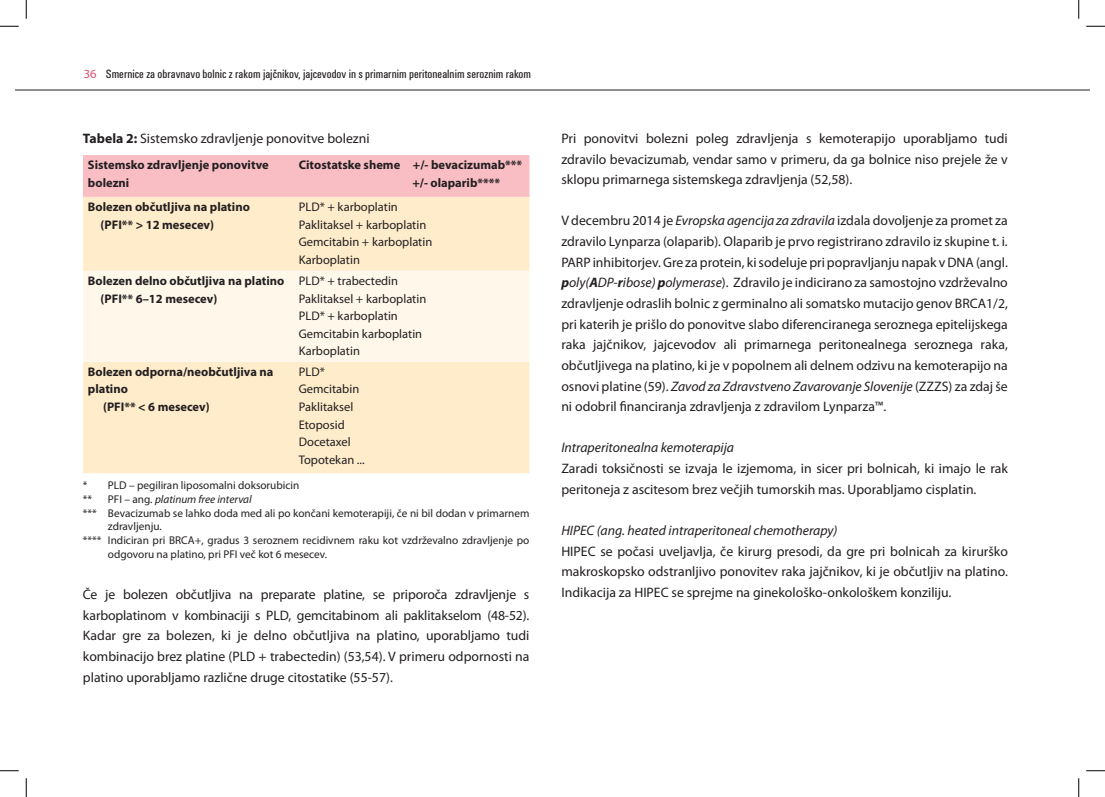
<style>
.page{position:relative;width:1105px;height:797px;background:#fff}
.page>*{position:absolute;margin:0;border:0;box-sizing:border-box;transform-origin:0 0}
.t1{font:13.75px/20.6px "Myriad Pro";color:#231f20;text-align:justify}
.t2{font:italic 13.75px "Myriad Pro";color:#231f20}
.t3{font:700 12.5px/17.5px "Myriad Pro";color:#231f20}
.t4{font:12.5px/17.5px "Myriad Pro";color:#231f20}
.t5{font:condensed 12.5px "Unitus TEE";color:#231f20}
.t6{font:11.25px/13.8px "Myriad Pro";color:#231f20}
.t7{font:italic 11.25px "Myriad Pro";color:#231f20}
.s1{font-family:"Myriad Pro";font-stretch:normal;color:#d95172}
.s2{font-weight:700}
.s3{font-style:normal}
.s4{font-style:italic}
.s5{font-weight:700;font-style:italic}
</style>
<div class="page">
<hr style="left:16px;top:90px;width:1073px;height:1px;background:#231f20">
<div style="left:83px;top:155px;width:446px;height:42px;background:#f9bec3"></div>
<div style="left:83px;top:197px;width:446px;height:276px;background:#feeccb"></div>
<div style="left:83px;top:271px;width:446px;height:90px;background:#fef7ea"></div>
<svg style="left:0;top:25px;width:19px;height:2px"></svg>
<svg style="left:1086px;top:25px;width:19px;height:2px"></svg>
<svg style="left:0;top:770px;width:19px;height:1px"></svg>
<svg style="left:1086px;top:770px;width:19px;height:1px"></svg>
<svg style="left:25px;top:0;width:2px;height:19px"></svg>
<svg style="left:25px;top:778px;width:2px;height:19px"></svg>
<svg style="left:1078px;top:0;width:1px;height:19px"></svg>
<svg style="left:1078px;top:778px;width:1px;height:19px"></svg>
<p class="t5" style="left:84px;top:67px;width:449px"><span class="s1">36</span> Smernice za obravnavo bolnic z rakom jajčnikov, jajcevodov in s primarnim peritonealnim seroznim rakom</p>
<p class="t1" style="left:83px;top:128px;width:288px"><span class="s2">Tabela 2:</span> Sistemsko zdravljenje ponovitve bolezni</p>
<p class="t3" style="left:88px;top:156px;width:182px">Sistemsko zdravljenje ponovitve bolezni</p>
<p class="t3" style="left:412px;top:156px;width:111px;text-indent:-114px">Citostatske sheme +/- bevacizumab*** +/- olaparib****</p>
<p class="t3" style="left:101px;top:198px;width:151px;text-indent:-13px">Bolezen občutljiva na platino (PFI** &gt; 12 mesecev)</p>
<p class="t4" style="left:299px;top:198px;width:135px">PLD* + karboplatin<br>Paklitaksel + karboplatin<br>Gemcitabin + karboplatin<br>Karboplatin</p>
<p class="t3" style="left:101px;top:272px;width:185px;text-indent:-13px">Bolezen delno občutljiva na platino (PFI** 6–12 mesecev)</p>
<p class="t4" style="left:299px;top:272px;width:129px">PLD* + trabectedin<br>Paklitaksel + karboplatin<br>PLD* + karboplatin<br>Gemcitabin karboplatin<br>Karboplatin</p>
<p class="t3" style="left:88px;top:362px;width:187px">Bolezen odporna/neobčutljiva na</p>
<p class="t3" style="left:88px;top:380px;width:41px">platino</p>
<p class="t3" style="left:103px;top:397px;width:108px">(PFI** &lt; 6 mesecev)</p>
<p class="t4" style="left:299px;top:363px;width:67px">PLD*<br>Gemcitabin<br>Paklitaksel<br>Etoposid<br>Docetaxel<br>Topotekan ...</p>
<p class="t6" style="left:83px;top:478px;width:218px">* PLD – pegiliran liposomalni doksorubicin **</p>
<p class="t7" style="left:108px;top:492px;width:145px"><span class="s3">PFI – ang.</span> platinum free interval</p>
<p class="t6" style="left:83px;top:506px;width:448px">*** Bevacizumab se lahko doda med ali po končani kemoterapiji, če ni bil dodan v primarnem</p>
<p class="t6" style="left:108px;top:519px;width:55px">zdravljenju.</p>
<p class="t6" style="left:83px;top:533px;width:448px">**** Indiciran pri BRCA+, gradus 3 seroznem recidivnem raku kot vzdrževalno zdravljenje po</p>
<p class="t6" style="left:108px;top:547px;width:221px">odgovoru na platino, pri PFI več kot 6 mesecev.</p>
<p class="t1" style="left:83px;top:584px;width:448px">Če je bolezen občutljiva na preparate platine, se priporoča zdravljenje s karboplatinom v kombinaciji s PLD, gemcitabinom ali paklitakselom (48-52).<br>Kadar gre za bolezen, ki je delno občutljiva na platino, uporabljamo tudi kombinacijo brez platine (PLD + trabectedin) (53,54). V primeru odpornosti na platino uporabljamo različne druge citostatike (55-57).</p>
<p class="t1" style="left:561px;top:128px;width:448px">Pri ponovitvi bolezni poleg zdravljenja s kemoterapijo uporabljamo tudi zdravilo bevacizumab, vendar samo v primeru, da ga bolnice niso prejele že v sklopu primarnega sistemskega zdravljenja (52,58).</p>
<p class="t1" style="left:561px;top:210px;width:448px">V decembru 2014 je <span class="s4">Evropska agencija za zdravila</span> izdala dovoljenje za promet za zdravilo Lynparza (olaparib). Olaparib je prvo registrirano zdravilo iz skupine t. i.<br>PARP inhibitorjev. Gre za protein, ki sodeluje pri popravljanju napak v DNA (angl. <span class="s5">p</span><span class="s4">oly(</span><span class="s5">A</span><span class="s4">DP-</span><span class="s5">r</span><span class="s4">ibose)</span> <span class="s5">p</span><span class="s4">olymerase</span>). Zdravilo je indicirano za samostojno vzdrževalno zdravljenje odraslih bolnic z germinalno ali somatsko mutacijo genov BRCA1/2, pri katerih je prišlo do ponovitve slabo diferenciranega seroznega epitelijskega raka jajčnikov, jajcevodov ali primarnega peritonealnega seroznega raka, občutljivega na platino, ki je v popolnem ali delnem odzivu na kemoterapijo na osnovi platine (59). <span class="s4">Zavod za Zdravstveno Zavarovanje Slovenije</span> (ZZZS) za zdaj še ni odobril financiranja zdravljenja z zdravilom Lynparza™.</p>
<p class="t2" style="left:561px;top:439px;width:174px">Intraperitonealna kemoterapija</p>
<p class="t1" style="left:561px;top:458px;width:448px">Zaradi toksičnosti se izvaja le izjemoma, in sicer pri bolnicah, ki imajo le rak peritoneja z ascitesom brez večjih tumorskih mas. Uporabljamo cisplatin.</p>
<p class="t2" style="left:561px;top:522px;width:278px">HIPEC (ang. heated intraperitoneal chemotherapy)</p>
<p class="t1" style="left:561px;top:540px;width:448px">HIPEC se počasi uveljavlja, če kirurg presodi, da gre pri bolnicah za kirurško makroskopsko odstranljivo ponovitev raka jajčnikov, ki je občutljiv na platino.<br>Indikacija za HIPEC se sprejme na ginekološko-onkološkem konziliju.</p>
</div>
